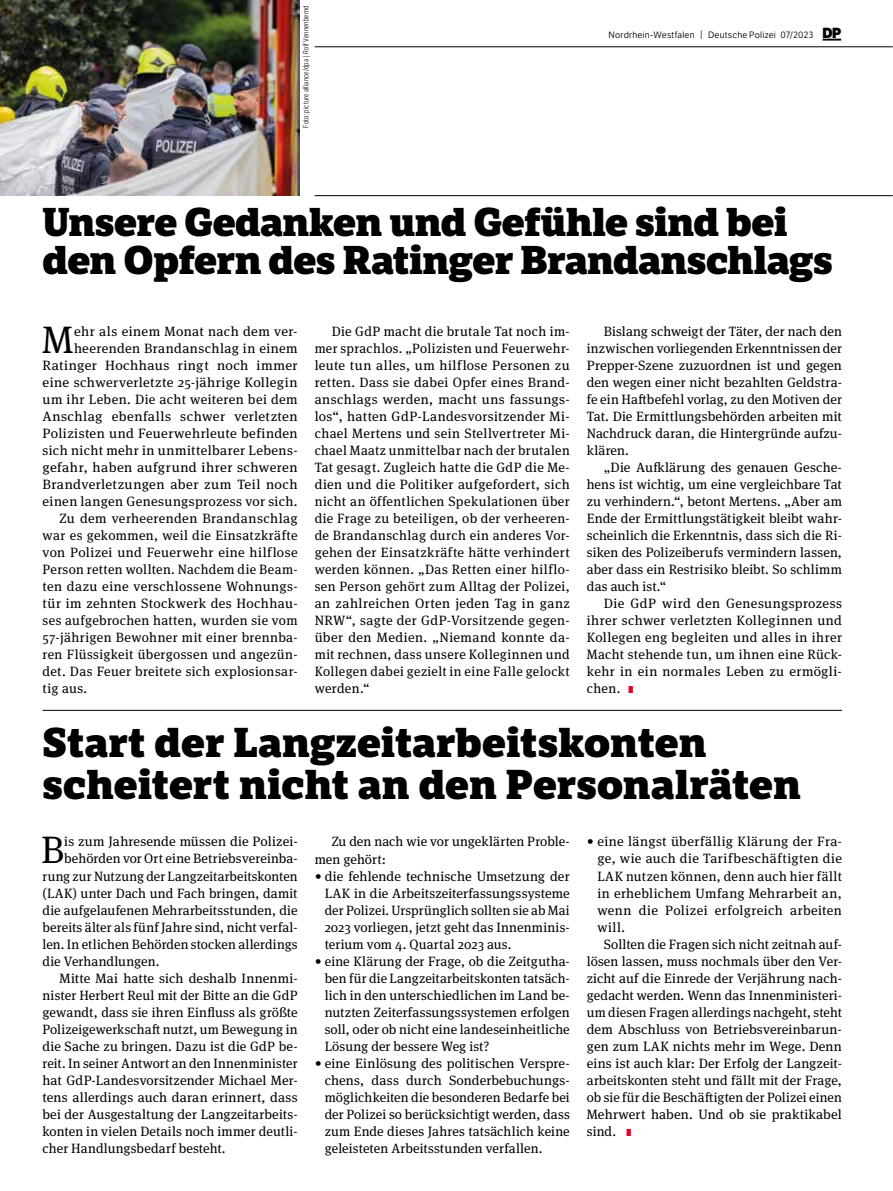
<style>
.page{position:relative;width:893px;height:1191px;background:#fff}
.page>*{position:absolute;margin:0;border:0;box-sizing:border-box;transform-origin:0 0}
.t1{font:800 40.5px/41.7px "LFT Etica Sheriff";color:#000}
.t2{font:800 39px/38.2px "LFT Etica Sheriff";letter-spacing:-.015em;color:#000}
.t3{font:38.25px "Meta Serif Pro";color:#000}
.t4{font:13.5px/17px "Meta Serif Pro";letter-spacing:.015em;color:#000;text-align:justify}
.t5{font:13.5px "Meta Serif Pro";letter-spacing:.015em;color:#000;scale:1.04 1}
.t6{font:13.5px "Meta Serif Pro";letter-spacing:.035em;color:#000}
.t7{font:9px "LFT Etica Bk";letter-spacing:.025em;color:#000}
.t8{font:300 7.5px "LFT Etica Condensed";letter-spacing:.025em;color:#000}
.s1{font-size:9.3px}
.s2{font-family:"LFT Etica XB";font-size:14.25px}
.s3{font-family:"LFT Etica XB";font-size:9.75px;color:#e40428}
</style>
<div class="page">
<svg style="left:822px;top:39px;width:19px;height:2px"></svg>
<hr style="left:315px;top:195px;width:578px;height:1px;background:#000">
<hr style="left:315px;top:47px;width:578px;height:1px;background:#000">
<img style="left:0;top:0;width:299px;height:195px">
<hr style="left:43px;top:710px;width:799px;height:1px;background:#000">
<p class="t8" style="left:301px;top:128px;width:124px;rotate:-90deg">Foto: picture alliance/dpa | Rolf Vennenbernd</p>
<p class="t7" style="left:609px;top:29px;width:234px">Nordrhein-Westfalen <span class="s1">|</span> Deutsche Polizei 07/2023 <span class="s2">DP</span></p>
<h2 class="t2" style="left:43px;top:203px;width:792px">Unsere Gedanken und Gefühle sind bei den Opfern des Ratinger Brandanschlags</h2>
<p class="t4" style="left:315px;top:322px;width:257px;text-indent:17px">Die GdP macht die brutale Tat noch im&shy;mer sprachlos. „Polizisten und Feuerwehr&shy;leute tun alles, um hilflose Personen zu retten. Dass sie dabei Opfer eines Brand&shy;anschlags werden, macht uns fassungs&shy;los“, hatten GdP-Landesvorsitzender Mi&shy;chael Mertens und sein Stellvertreter Mi&shy;chael Maatz unmittelbar nach der brutalen Tat gesagt. Zugleich hatte die GdP die Me&shy;dien und die Politiker aufgefordert, sich nicht an öffentlichen Spekulationen über die Frage zu beteiligen, ob der verheeren&shy;de Brandanschlag durch ein anderes Vor&shy;gehen der Einsatzkräfte hätte verhindert werden können. „Das Retten einer hilflo&shy;sen Person gehört zum Alltag der Polizei, an zahlreichen Orten jeden Tag in ganz NRW“, sagte der GdP-Vorsitzende gegen&shy;über den Medien. „Niemand konnte da&shy;mit rechnen, dass unsere Kolleginnen und Kollegen dabei gezielt in eine Falle gelockt werden.“</p>
<p class="t4" style="left:587px;top:322px;width:257px;text-indent:17px">Bislang schweigt der Täter, der nach den inzwischen vorliegenden Erkenntnissen der Prepper-Szene zuzuordnen ist und gegen den wegen einer nicht bezahlten Geldstra&shy;fe ein Haftbefehl vorlag, zu den Motiven der Tat. Die Ermittlungsbehörden arbeiten mit Nachdruck daran, die Hintergründe aufzu&shy;klären.</p>
<h3 class="t3" style="left:42px;top:312px;width:33px">M</h3>
<p class="t4" style="left:74px;top:322px;width:225px">ehr als einem Monat nach dem ver-</p>
<p class="t4" style="left:74px;top:339px;width:225px">heerenden Brandanschlag in einem</p>
<p class="t5" style="left:43px;top:355px;width:247px">Ratinger Hochhaus ringt noch immer</p>
<p class="t5" style="left:43px;top:372px;width:247px">eine schwerverletzte 25-jährige Kollegin</p>
<p class="t4" style="left:43px;top:390px;width:257px">um ihr Leben. Die acht weiteren bei dem</p>
<p class="t5" style="left:43px;top:406px;width:247px">Anschlag ebenfalls schwer verletzten</p>
<p class="t4" style="left:43px;top:424px;width:257px">Polizisten und Feuerwehrleute befinden</p>
<p class="t4" style="left:43px;top:441px;width:257px">sich nicht mehr in unmittelbarer Lebens-</p>
<p class="t5" style="left:43px;top:458px;width:247px">gefahr, haben aufgrund ihrer schweren</p>
<p class="t5" style="left:43px;top:475px;width:247px">Brandverletzungen aber zum Teil noch</p>
<p class="t4" style="left:43px;top:492px;width:257px">einen langen Genesungsprozess vor sich.</p>
<p class="t4" style="left:60px;top:509px;width:240px">Zu dem verheerenden Brandanschlag</p>
<p class="t6" style="left:43px;top:526px;width:257px">war es gekommen, weil die Einsatzkräfte</p>
<p class="t4" style="left:43px;top:543px;width:257px">von Polizei und Feuerwehr eine hilflose</p>
<p class="t4" style="left:43px;top:560px;width:257px">Person retten wollten. Nachdem die Beam-</p>
<p class="t4" style="left:43px;top:577px;width:257px">ten dazu eine verschlossene Wohnungs-</p>
<p class="t4" style="left:43px;top:594px;width:257px">tür im zehnten Stockwerk des Hochhau-</p>
<p class="t4" style="left:43px;top:611px;width:257px">ses aufgebrochen hatten, wurden sie vom</p>
<p class="t4" style="left:43px;top:628px;width:257px">57-jährigen Bewohner mit einer brennba-</p>
<p class="t4" style="left:43px;top:645px;width:257px">ren Flüssigkeit übergossen und angezün-</p>
<p class="t4" style="left:43px;top:662px;width:257px">det. Das Feuer breitete sich explosionsar-</p>
<p class="t4" style="left:43px;top:679px;width:46px">tig aus.</p>
<p class="t4" style="left:587px;top:458px;width:257px;text-indent:17px">„Die Aufklärung des genauen Gesche&shy;hens ist wichtig, um eine vergleichbare Tat zu verhindern.“, betont Mertens. „Aber am Ende der Ermittlungstätigkeit bleibt wahr&shy;scheinlich die Erkenntnis, dass sich die Ri&shy;siken des Polizeiberufs vermindern lassen, aber dass ein Restrisiko bleibt. So schlimm das auch ist.“</p>
<p class="t4" style="left:587px;top:594px;width:257px;text-indent:17px">Die GdP wird den Genesungsprozess ihrer schwer verletzten Kolleginnen und Kollegen eng begleiten und alles in ihrer Macht stehende tun, um ihnen eine Rück&shy;kehr in ein normales Leben zu ermögli&shy;chen. <span class="s3">I</span></p>
<h1 class="t1" style="left:43px;top:722px;width:760px">Start der Langzeitarbeitskonten scheitert nicht an den Personalräten</h1>
<h3 class="t3" style="left:41px;top:822px;width:25px">B</h3>
<p class="t4" style="left:64px;top:832px;width:235px">is zum Jahresende müssen die Polizei-</p>
<p class="t4" style="left:587px;top:832px;width:257px">• eine längst überfällig Klärung der Fra-</p>
<p class="t4" style="left:597px;top:849px;width:246px">ge, wie auch die Tarifbeschäftigten die</p>
<p class="t4" style="left:597px;top:866px;width:246px">LAK nutzen können, denn auch hier fällt</p>
<p class="t4" style="left:597px;top:883px;width:246px">in erheblichem Umfang Mehrarbeit an,</p>
<p class="t4" style="left:597px;top:900px;width:246px">wenn die Polizei erfolgreich arbeiten</p>
<p class="t4" style="left:597px;top:917px;width:29px">will.</p>
<p class="t4" style="left:604px;top:934px;width:240px">Sollten die Fragen sich nicht zeitnah auf-</p>
<p class="t4" style="left:587px;top:951px;width:257px">lösen lassen, muss nochmals über den Ver-</p>
<p class="t4" style="left:587px;top:968px;width:257px">zicht auf die Einrede der Verjährung nach-</p>
<p class="t4" style="left:587px;top:985px;width:257px">gedacht werden. Wenn das Innenministeri-</p>
<p class="t4" style="left:587px;top:1002px;width:257px">um diesen Fragen allerdings nachgeht, steht</p>
<p class="t4" style="left:587px;top:1019px;width:257px">dem Abschluss von Betriebsvereinbarun-</p>
<p class="t4" style="left:587px;top:1036px;width:257px">gen zum LAK nichts mehr im Wege. Denn</p>
<p class="t4" style="left:587px;top:1053px;width:257px">eins ist auch klar: Der Erfolg der Langzeit-</p>
<p class="t4" style="left:587px;top:1070px;width:257px">arbeitskonten steht und fällt mit der Frage,</p>
<p class="t4" style="left:587px;top:1087px;width:257px">ob sie für die Beschäftigten der Polizei einen</p>
<p class="t4" style="left:587px;top:1104px;width:257px">Mehrwert haben. Und ob sie praktikabel</p>
<p class="t4" style="left:587px;top:1121px;width:47px">sind. <span class="s3">I</span></p>
<p class="t4" style="left:315px;top:832px;width:257px;text-indent:17px">Zu den nach wie vor ungeklärten Proble&shy;men gehört:</p>
<p class="t4" style="left:325px;top:866px;width:247px;text-indent:-10px">• die fehlende technische Umsetzung der LAK in die Arbeitszeiterfassungssysteme der Polizei. Ursprünglich sollten sie ab Mai 2023 vorliegen, jetzt geht das Innenminis&shy;terium vom 4. Quartal 2023 aus.</p>
<p class="t4" style="left:325px;top:951px;width:247px;text-indent:-10px">• eine Klärung der Frage, ob die Zeitgutha&shy;ben für die Langzeitarbeitskonten tatsäch&shy;lich in den unterschiedlichen im Land be&shy;nutzten Zeiterfassungssystemen erfolgen soll, oder ob nicht eine landeseinheitliche Lösung der bessere Weg ist?</p>
<p class="t4" style="left:325px;top:1053px;width:247px;text-indent:-10px">• eine Einlösung des politischen Verspre&shy;chens, dass durch Sonderbebuchungs&shy;möglichkeiten die besonderen Bedarfe bei der Polizei so berücksichtigt werden, dass zum Ende dieses Jahres tatsächlich keine geleisteten Arbeitsstunden verfallen.</p>
<p class="t4" style="left:64px;top:849px;width:235px">behörden vor Ort eine Betriebsvereinba-</p>
<p class="t4" style="left:43px;top:866px;width:257px">rung zur Nutzung der Langzeitarbeitskonten</p>
<p class="t4" style="left:43px;top:883px;width:257px">(LAK) unter Dach und Fach bringen, damit</p>
<p class="t4" style="left:43px;top:900px;width:257px">die aufgelaufenen Mehrarbeitsstunden, die</p>
<p class="t4" style="left:43px;top:917px;width:257px">bereits älter als fünf Jahre sind, nicht verfal-</p>
<p class="t4" style="left:43px;top:934px;width:257px">len. In etlichen Behörden stocken allerdings</p>
<p class="t4" style="left:43px;top:951px;width:118px">die Verhandlungen.</p>
<p class="t4" style="left:60px;top:968px;width:240px">Mitte Mai hatte sich deshalb Innenmi-</p>
<p class="t4" style="left:43px;top:985px;width:257px">nister Herbert Reul mit der Bitte an die GdP</p>
<p class="t4" style="left:43px;top:1002px;width:257px">gewandt, dass sie ihren Einfluss als größte</p>
<p class="t4" style="left:43px;top:1019px;width:257px">Polizeigewerkschaft nutzt, um Bewegung in</p>
<p class="t4" style="left:43px;top:1036px;width:257px">die Sache zu bringen. Dazu ist die GdP be-</p>
<p class="t4" style="left:43px;top:1053px;width:257px">reit. In seiner Antwort an den Innenminister</p>
<p class="t4" style="left:43px;top:1070px;width:257px">hat GdP-Landesvorsitzender Michael Mer-</p>
<p class="t4" style="left:43px;top:1087px;width:257px">tens allerdings auch daran erinnert, dass</p>
<p class="t4" style="left:43px;top:1104px;width:257px">bei der Ausgestaltung der Langzeitarbeits-</p>
<p class="t4" style="left:43px;top:1121px;width:257px">konten in vielen Details noch immer deutli-</p>
<p class="t4" style="left:43px;top:1138px;width:185px">cher Handlungsbedarf besteht.</p>
</div>
